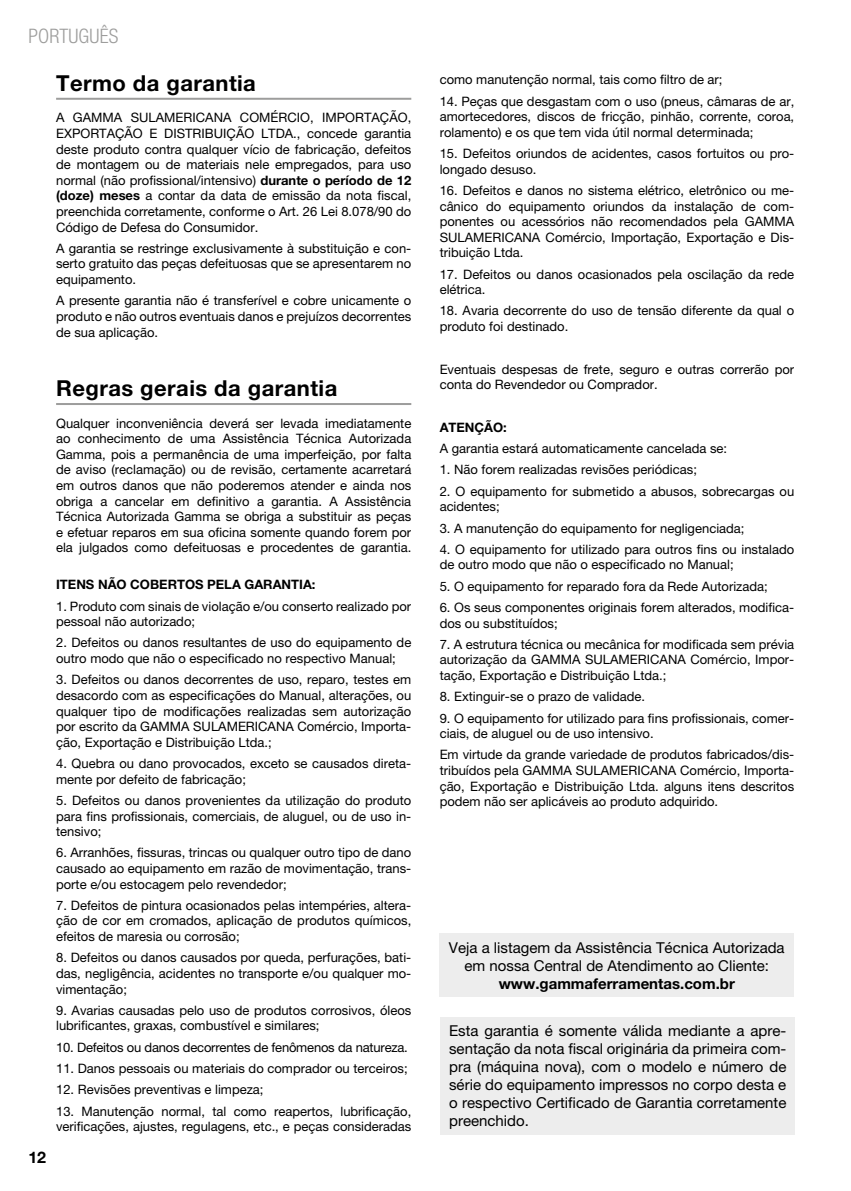
<style>
.page{position:relative;width:851px;height:1191px;background:#fff}
.page>*{position:absolute;margin:0;border:0;box-sizing:border-box;transform-origin:0 0}
.t1{font:700 22px "Helvetica Neue LT Pro";letter-spacing:.02em;color:#000}
.t2{font:300 condensed 20px "Helvetica Neue LT Pro";letter-spacing:.01em;color:#9d9d9c}
.t3{font:700 16px "Helvetica Neue LT Pro";color:#000}
.t4{font:15px/18px "Helvetica Neue LT Pro";color:#000;text-align:center}
.t5{font:700 15px "Helvetica Neue LT Pro";color:#000}
.t6{font:13px/15.6px "Helvetica Neue LT Pro";color:#000;text-align:justify}
.t7{font:700 13px "Helvetica Neue LT Pro";color:#000}
.s1{font-weight:700}
</style>
<div class="page">
<hr style="left:56px;top:98px;width:355px;height:2px;background:#9d9d9c">
<hr style="left:56px;top:403px;width:355px;height:2px;background:#9d9d9c">
<div style="left:439px;top:933px;width:354px;height:64px;background:#ededed"></div>
<div style="left:440px;top:1016px;width:354px;height:118px;background:#ededed"></div>
<h2 class="t2" style="left:28px;top:24px;width:92px">PORTUGUÊS</h2>
<h1 class="t1" style="left:56px;top:69px;width:201px">Termo da garantia</h1>
<p class="t6" style="left:56px;top:110px;width:356px">A GAMMA SULAMERICANA COMÉRCIO, IMPORTAÇÃO, EXPORTAÇÃO E DISTRIBUIÇÃO LTDA., concede garantia deste produto contra qualquer vício de fabricação, defeitos de montagem ou de materiais nele empregados, para uso normal (não profissional/intensivo) <span class="s1">durante o período de 12 (doze) meses</span> a contar da data de emissão da nota fiscal, preenchida corretamente, conforme o Art. 26 Lei 8.078/90 do Código de Defesa do Consumidor.</p>
<p class="t6" style="left:56px;top:240px;width:356px">A garantia se restringe exclusivamente à substituição e con&shy;serto gratuito das peças defeituosas que se apresentarem no equipamento.</p>
<p class="t6" style="left:56px;top:293px;width:356px">A presente garantia não é transferível e cobre unicamente o produto e não outros eventuais danos e prejuízos decorrentes de sua aplicação.</p>
<p class="t3" style="left:28px;top:1147px;width:19px">12</p>
<h1 class="t1" style="left:56px;top:374px;width:283px">Regras gerais da garantia</h1>
<p class="t6" style="left:56px;top:415px;width:356px">Qualquer inconveniência deverá ser levada imediatamente ao conhecimento de uma Assistência Técnica Autorizada Gamma, pois a permanência de uma imperfeição, por falta de aviso (reclamação) ou de revisão, certamente acarretará em outros danos que não poderemos atender e ainda nos obriga a cancelar em definitivo a garantia. A Assistência Técnica Autorizada Gamma se obriga a substituir as peças e efetuar reparos em sua oficina somente quando forem por ela julgados como defeituosas e procedentes de garantia.</p>
<p class="t7" style="left:56px;top:576px;width:261px">ITENS NÃO COBERTOS PELA GARANTIA:</p>
<p class="t6" style="left:56px;top:598px;width:356px">1. Produto com sinais de violação e/ou conserto realizado por pessoal não autorizado;</p>
<p class="t6" style="left:56px;top:635px;width:356px">2. Defeitos ou danos resultantes de uso do equipamento de outro modo que não o especificado no respectivo Manual;</p>
<p class="t6" style="left:56px;top:671px;width:356px">3. Defeitos ou danos decorrentes de uso, reparo, testes em desacordo com as especificações do Manual, alterações, ou qualquer tipo de modificações realizadas sem autorização por escrito da GAMMA SULAMERICANA Comércio, Importa&shy;ção, Exportação e Distribuição Ltda.;</p>
<p class="t6" style="left:56px;top:755px;width:356px">4. Quebra ou dano provocados, exceto se causados direta&shy;mente por defeito de fabricação;</p>
<p class="t6" style="left:56px;top:792px;width:356px">5. Defeitos ou danos provenientes da utilização do produto para fins profissionais, comerciais, de aluguel, ou de uso in&shy;tensivo;</p>
<p class="t6" style="left:56px;top:844px;width:356px">6. Arranhões, fissuras, trincas ou qualquer outro tipo de dano causado ao equipamento em razão de movimentação, trans&shy;porte e/ou estocagem pelo revendedor;</p>
<p class="t6" style="left:56px;top:897px;width:356px">7. Defeitos de pintura ocasionados pelas intempéries, altera&shy;ção de cor em cromados, aplicação de produtos químicos, efeitos de maresia ou corrosão;</p>
<p class="t6" style="left:56px;top:949px;width:356px">8. Defeitos ou danos causados por queda, perfurações, bati&shy;das, negligência, acidentes no transporte e/ou qualquer mo&shy;vimentação;</p>
<p class="t6" style="left:56px;top:1002px;width:356px">9. Avarias causadas pelo uso de produtos corrosivos, óleos lubrificantes, graxas, combustível e similares;</p>
<p class="t6" style="left:56px;top:1039px;width:353px">10. Defeitos ou danos decorrentes de fenômenos da natureza.</p>
<p class="t6" style="left:56px;top:1060px;width:353px">11. Danos pessoais ou materiais do comprador ou terceiros;</p>
<p class="t6" style="left:56px;top:1081px;width:209px">12. Revisões preventivas e limpeza;</p>
<p class="t6" style="left:56px;top:1103px;width:356px">13. Manutenção normal, tal como reapertos, lubrificação, verificações, ajustes, regulagens, etc., e peças consideradas</p>
<p class="t6" style="left:439px;top:72px;width:284px">como manutenção normal, tais como filtro de ar;</p>
<p class="t6" style="left:439px;top:93px;width:356px">14. Peças que desgastam com o uso (pneus, câmaras de ar, amortecedores, discos de fricção, pinhão, corrente, coroa, rolamento) e os que tem vida útil normal determinada;</p>
<p class="t6" style="left:439px;top:145px;width:356px">15. Defeitos oriundos de acidentes, casos fortuitos ou pro&shy;longado desuso.</p>
<p class="t6" style="left:439px;top:182px;width:356px">16. Defeitos e danos no sistema elétrico, eletrônico ou me&shy;cânico do equipamento oriundos da instalação de com&shy;ponentes ou acessórios não recomendados pela GAMMA SULAMERICANA Comércio, Importação, Exportação e Dis&shy;tribuição Ltda.</p>
<p class="t6" style="left:439px;top:266px;width:356px">17. Defeitos ou danos ocasionados pela oscilação da rede elétrica.</p>
<p class="t6" style="left:439px;top:303px;width:356px">18. Avaria decorrente do uso de tensão diferente da qual o produto foi destinado.</p>
<p class="t6" style="left:439px;top:361px;width:356px">Eventuais despesas de frete, seguro e outras correrão por conta do Revendedor ou Comprador.</p>
<p class="t7" style="left:439px;top:419px;width:69px">ATENÇÃO:</p>
<p class="t6" style="left:439px;top:440px;width:289px">A garantia estará automaticamente cancelada se:</p>
<p class="t6" style="left:439px;top:462px;width:259px">1. Não forem realizadas revisões periódicas;</p>
<p class="t6" style="left:439px;top:483px;width:356px">2. O equipamento for submetido a abusos, sobrecargas ou acidentes;</p>
<p class="t6" style="left:439px;top:520px;width:306px">3. A manutenção do equipamento for negligenciada;</p>
<p class="t6" style="left:439px;top:541px;width:356px">4. O equipamento for utilizado para outros fins ou instalado de outro modo que não o especificado no Manual;</p>
<p class="t6" style="left:439px;top:578px;width:329px">5. O equipamento for reparado fora da Rede Autorizada;</p>
<p class="t6" style="left:439px;top:599px;width:356px">6. Os seus componentes originais forem alterados, modifica&shy;dos ou substituídos;</p>
<p class="t6" style="left:439px;top:636px;width:356px">7. A estrutura técnica ou mecânica for modificada sem prévia autorização da GAMMA SULAMERICANA Comércio, Impor&shy;tação, Exportação e Distribuição Ltda.;</p>
<p class="t6" style="left:439px;top:688px;width:207px">8. Extinguir-se o prazo de validade.</p>
<p class="t6" style="left:439px;top:710px;width:356px">9. O equipamento for utilizado para fins profissionais, comer&shy;ciais, de aluguel ou de uso intensivo.</p>
<p class="t6" style="left:439px;top:747px;width:356px">Em virtude da grande variedade de produtos fabricados/dis&shy;tribuídos pela GAMMA SULAMERICANA Comércio, Importa&shy;ção, Exportação e Distribuição Ltda. alguns itens descritos podem não ser aplicáveis ao produto adquirido.</p>
<p class="t4" style="left:449px;top:938px;width:337px">Veja a listagem da Assistência Técnica Autorizada em nossa Central de Atendimento ao Cliente:</p>
<p class="t5" style="left:498px;top:974px;width:237px">www.gammaferramentas.com.br</p>
<p class="t4" style="left:449px;top:1021px;width:339px;text-align:justify">Esta garantia é somente válida mediante a apre&shy;sentação da nota fiscal originária da primeira com&shy;pra (máquina nova), com o modelo e número de série do equipamento impressos no corpo desta e o respectivo Certificado de Garantia corretamente preenchido.</p>
</div>
